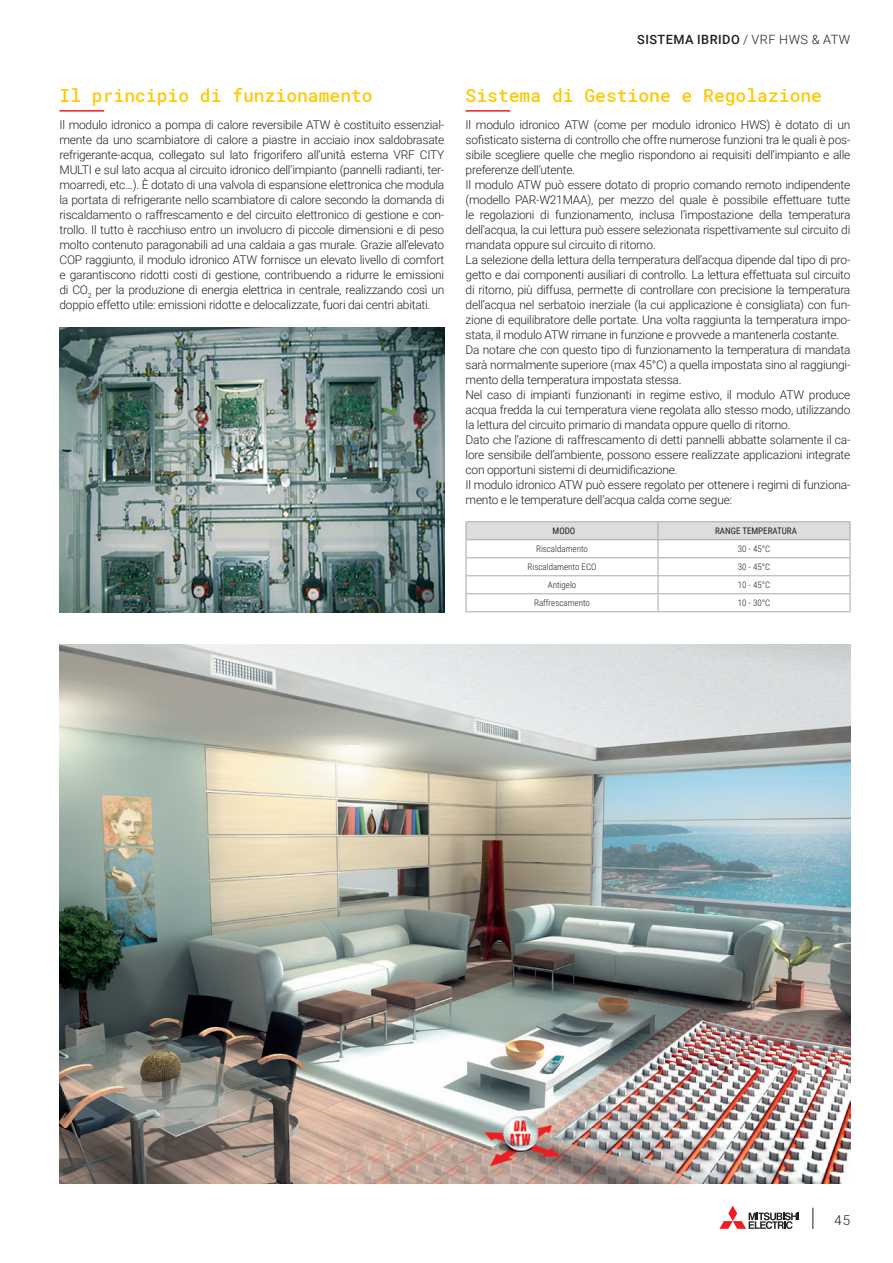
<style>
.page{position:relative;width:893px;height:1263px;background:#fff}
.page>*{position:absolute;margin:0;border:0;box-sizing:border-box;transform-origin:0 0}
.Prodotto___Titolo{font:500 18px "Roboto Mono";color:#feca0a}
.t1{font:300 13.5px "Roboto Mono";color:#231f20}
.TESTATINA_DESTRA{font:500 12.75px "Roboto";letter-spacing:.035em;color:#231f20}
.Prodotto___Paragra{font:300 12px/15px "Roboto";letter-spacing:-.02em;color:#231f20;text-align:justify}
.Tab___Testo_C{font:300 9px "Roboto Condensed";color:#231f20}
.Tabella___Testo_Re{font:9px "Roboto Condensed";color:#231f20}
.s1{font-weight:300}
</style>
<div class="page">
<hr style="left:60px;top:110px;width:44px;height:2px;background:#ee1d23">
<hr style="left:466px;top:110px;width:44px;height:2px;background:#ee1d23">
<hr style="left:466px;top:521px;width:192px;height:1px;background:#a8a9ad">
<hr style="left:658px;top:521px;width:192px;height:1px;background:#a8a9ad">
<svg style="left:466px;top:522px;width:385px;height:89px"></svg>
<hr style="left:466px;top:611px;width:192px;height:1px;background:#a8a9ad">
<hr style="left:658px;top:611px;width:192px;height:1px;background:#a8a9ad">
<img style="left:60px;top:328px;width:384px;height:284px">
<img style="left:60px;top:644px;width:790px;height:539px">
<svg style="left:719px;top:1206px;width:80px;height:23px"></svg>
<svg style="left:812px;top:1208px;width:1px;height:21px"></svg>
<p class="Prodotto___Titolo" style="left:60px;top:83px;width:315px">Il principio di funzionamento</p>
<p class="Prodotto___Paragra" style="left:60px;top:117px;width:386px">Il modulo idronico a pompa di calore reversibile ATW è costituito essenzial&shy;mente da uno scambiatore di calore a piastre in acciaio inox saldobrasate refrigerante-acqua, collegato sul lato frigorifero all’unità esterna VRF CITY MULTI e sul lato acqua al circuito idronico dell’impianto (pannelli radianti, ter&shy;moarredi, etc…). È dotato di una valvola di espansione elettronica che modula la portata di refrigerante nello scambiatore di calore secondo la domanda di riscaldamento o raffrescamento e del circuito elettronico di gestione e con&shy;trollo. Il tutto è racchiuso entro un involucro di piccole dimensioni e di peso molto contenuto paragonabili ad una caldaia a gas murale. Grazie all’elevato COP raggiunto, il modulo idronico ATW fornisce un elevato livello di comfort e garantiscono ridotti costi di gestione, contribuendo a ridurre le emissioni di CO<sub>2</sub> per la produzione di energia elettrica in centrale, realizzando così un doppio effetto utile: emissioni ridotte e delocalizzate, fuori dai centri abitati.</p>
<p class="TESTATINA_DESTRA" style="left:637px;top:31px;width:214px">SISTEMA IBRIDO <span class="s1">/ VRF HWS &amp; ATW</span></p>
<p class="Prodotto___Titolo" style="left:466px;top:83px;width:358px">Sistema di Gestione e Regolazione</p>
<p class="Prodotto___Paragra" style="left:466px;top:117px;width:386px">Il modulo idronico ATW (come per modulo idronico HWS) è dotato di un sofisticato sistema di controllo che offre numerose funzioni tra le quali è pos&shy;sibile scegliere quelle che meglio rispondono ai requisiti dell’impianto e alle preferenze dell’utente.</p>
<p class="Prodotto___Paragra" style="left:466px;top:177px;width:386px">Il modulo ATW può essere dotato di proprio comando remoto indipendente (modello PAR-W21MAA), per mezzo del quale è possibile effettuare tutte le regolazioni di funzionamento, inclusa l’impostazione della temperatura dell’acqua, la cui lettura può essere selezionata rispettivamente sul circuito di mandata oppure sul circuito di ritorno.</p>
<p class="Prodotto___Paragra" style="left:466px;top:252px;width:386px">La selezione della lettura della temperatura dell’acqua dipende dal tipo di pro&shy;getto e dai componenti ausiliari di controllo. La lettura effettuata sul circuito di ritorno, più diffusa, permette di controllare con precisione la temperatura dell’acqua nel serbatoio inerziale (la cui applicazione è consigliata) con fun&shy;zione di equilibratore delle portate. Una volta raggiunta la temperatura impo&shy;stata, il modulo ATW rimane in funzione e provvede a mantenerla costante.</p>
<p class="Prodotto___Paragra" style="left:466px;top:342px;width:386px">Da notare che con questo tipo di funzionamento la temperatura di mandata sarà normalmente superiore (max 45°C) a quella impostata sino al raggiungi&shy;mento della temperatura impostata stessa.</p>
<p class="Prodotto___Paragra" style="left:466px;top:387px;width:386px">Nel caso di impianti funzionanti in regime estivo, il modulo ATW produce acqua fredda la cui temperatura viene regolata allo stesso modo, utilizzando la lettura del circuito primario di mandata oppure quello di ritorno.</p>
<p class="Prodotto___Paragra" style="left:466px;top:432px;width:386px">Dato che l’azione di raffrescamento di detti pannelli abbatte solamente il ca&shy;lore sensibile dell’ambiente, possono essere realizzate applicazioni integrate con opportuni sistemi di deumidificazione.</p>
<p class="Prodotto___Paragra" style="left:466px;top:477px;width:386px">Il modulo idronico ATW può essere regolato per ottenere i regimi di funziona&shy;mento e le temperature dell’acqua calda come segue:</p>
<p class="Tabella___Testo_Re" style="left:553px;top:524px;width:24px">MODO</p>
<p class="Tabella___Testo_Re" style="left:715px;top:524px;width:83px">RANGE TEMPERATURA</p>
<p class="Tab___Testo_C" style="left:536px;top:542px;width:53px">Riscaldamento</p>
<p class="Tab___Testo_C" style="left:738px;top:542px;width:34px">30 - 45°C</p>
<p class="Tab___Testo_C" style="left:528px;top:560px;width:70px">Riscaldamento ECO</p>
<p class="Tab___Testo_C" style="left:738px;top:560px;width:34px">30 - 45°C</p>
<p class="Tab___Testo_C" style="left:548px;top:578px;width:30px">Antigelo</p>
<p class="Tab___Testo_C" style="left:738px;top:578px;width:34px">10 - 45°C</p>
<p class="Tab___Testo_C" style="left:534px;top:596px;width:57px">Raffrescamento</p>
<p class="Tab___Testo_C" style="left:738px;top:596px;width:34px">10 - 30°C</p>
<p class="t1" style="left:834px;top:1211px;width:18px">45</p>
</div>
